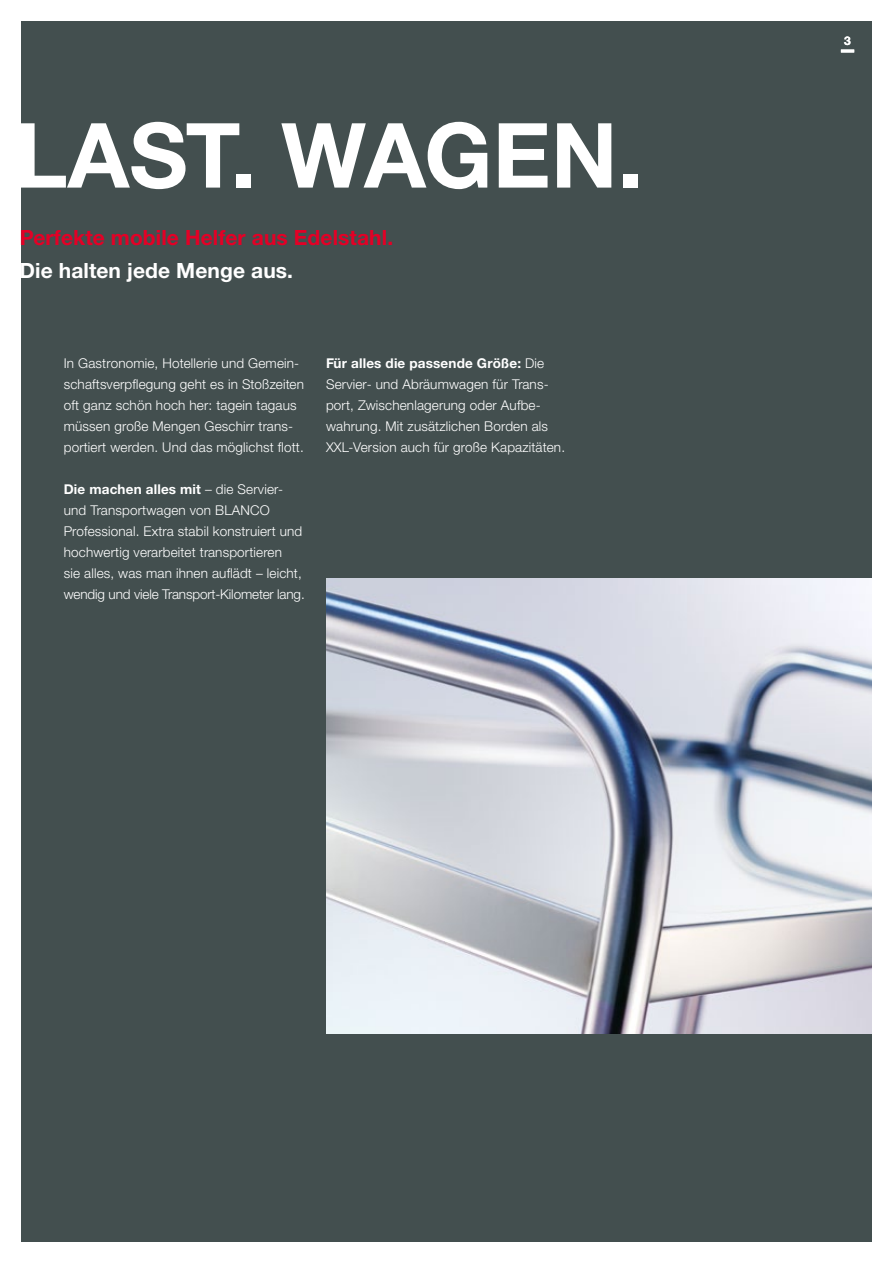
<style>
.page{position:relative;width:893px;height:1263px;background:#fff}
.page>*{position:absolute;margin:0;border:0;box-sizing:border-box;transform-origin:0 0}
.t1{font:700 90px "Helvetica Neue LTW1 G";color:#fff}
.t2{font:700 21px "Helvetica Neue LTW1 G";letter-spacing:.005em;color:#e40026}
.t3{font:700 21px "Helvetica Neue LTW1 G";letter-spacing:.005em;color:#fff}
.t4{font:300 13.5px/21px "Helvetica Neue LTW1 G";letter-spacing:.01em;color:#fff}
.t5{font:700 12px "Helvetica Neue LTW1 G";color:#fff}
.s1{font-weight:700}
</style>
<div class="page">
<div style="left:21px;top:21px;width:851px;height:1221px;background:#434f4f"></div>
<img style="left:326px;top:579px;width:546px;height:454px">
<svg style="left:841px;top:50px;width:13px;height:3px"></svg>
<h1 class="t1" style="left:14px;top:100px;width:630px">LAST. WAGEN.</h1>
<h2 class="t2" style="left:20px;top:224px;width:375px">Perfekte mobile Helfer aus Edelstahl.</h2>
<h2 class="t3" style="left:20px;top:257px;width:275px">Die halten jede Menge aus.</h2>
<p class="t4" style="left:64px;top:353px;width:242px">In Gastronomie, Hotellerie und Gemein&shy;schaftsverpflegung geht es in Stoßzeiten oft ganz schön hoch her: tagein tagaus müssen große Mengen Geschirr trans&shy;portiert werden. Und das möglichst flott.</p>
<p class="t4" style="left:64px;top:479px;width:242px"><span class="s1">Die machen alles mit</span> – die Servier&shy;und Transportwagen von BLANCO Professional. Extra stabil konstruiert und hochwertig verarbeitet transportieren<br>sie alles, was man ihnen auflädt – leicht, wendig und viele Transport-Kilometer lang.</p>
<p class="t4" style="left:326px;top:353px;width:241px"><span class="s1">Für alles die passende Größe:</span> Die Servier- und Abräumwagen für Trans&shy;port, Zwischenlagerung oder Aufbe&shy;wahrung. Mit zusätzlichen Borden als XXL-Version auch für große Kapazitäten.</p>
<p class="t5" style="left:844px;top:33px;width:8px">3</p>
</div>
